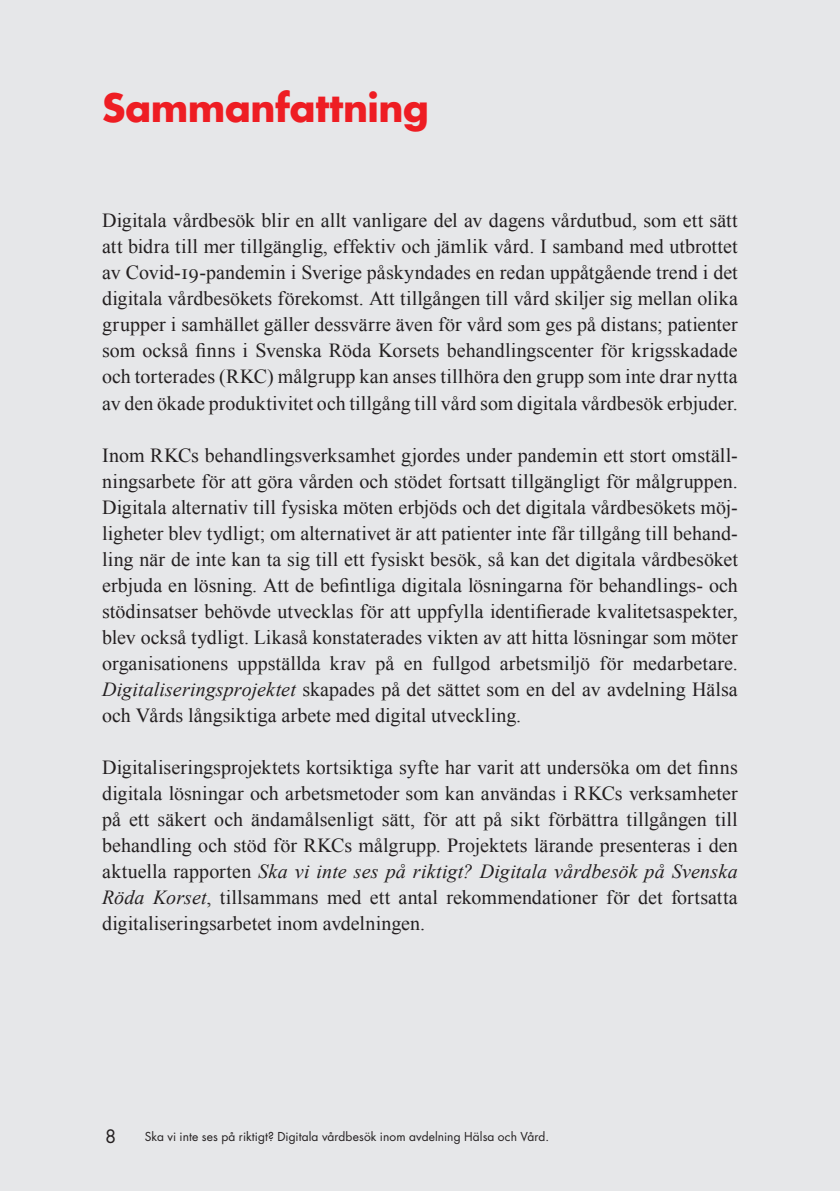
<style>
.page{position:relative;width:840px;height:1191px;background:#fff}
.page>*{position:absolute;margin:0;border:0;box-sizing:border-box;transform-origin:0 0}
.Rubrik_1{font:700 38px "Futura Std";letter-spacing:-.01em;color:#ee1d23}
.Texten{font:20px/26px "Times New Roman";color:#231f20;text-align:justify}
.t1{font:18px "Futura Std";color:#231f20}
.t2{font:12px "Futura Std";letter-spacing:.005em;color:#231f20}
.s1{font-family:"Times Roman SC"}
.s2{font-style:italic}
</style>
<div class="page">
<div style="left:0;top:0;width:839px;height:1191px;background:#e6e7e9"></div>
<p class="Rubrik_1" style="left:102px;top:83px;width:328px">Sammanfattning</p>
<p class="Texten" style="left:102px;top:207px;width:637px">Digitala vårdbesök blir en allt vanligare del av dagens vårdutbud, som ett sätt att bidra till mer tillgänglig, effektiv och jämlik vård. I samband med utbrottet av Covid-<span class="s1">19</span>-pandemin i Sverige påskyndades en redan uppåtgående trend i det digitala vårdbesökets förekomst. Att tillgången till vård skiljer sig mellan olika grupper i samhället gäller dessvärre även för vård som ges på distans; patienter som också finns i Svenska Röda Korsets behandlingscenter för krigsskadade och torterades (RKC) målgrupp kan anses tillhöra den grupp som inte drar nytta av den ökade produktivitet och tillgång till vård som digitala vårdbesök erbjuder.</p>
<p class="Texten" style="left:102px;top:441px;width:637px">Inom RKCs behandlingsverksamhet gjordes under pandemin ett stort omställ&shy;ningsarbete för att göra vården och stödet fortsatt tillgängligt för målgruppen.<br>Digitala alternativ till fysiska möten erbjöds och det digitala vårdbesökets möj&shy;ligheter blev tydligt; om alternativet är att patienter inte får tillgång till behand&shy;ling när de inte kan ta sig till ett fysiskt besök, så kan det digitala vårdbesöket erbjuda en lösning. Att de befintliga digitala lösningarna för behandlings- och stödinsatser behövde utvecklas för att uppfylla identifierade kvalitetsaspekter, blev också tydligt. Likaså konstaterades vikten av att hitta lösningar som möter organisationens uppställda krav på en fullgod arbetsmiljö för medarbetare.<br><span class="s2">Digitaliseringsprojektet</span> skapades på det sättet som en del av avdelning Hälsa och Vårds långsiktiga arbete med digital utveckling.</p>
<p class="Texten" style="left:102px;top:753px;width:636px">Digitaliseringsprojektets kortsiktiga syfte har varit att undersöka om det finns digitala lösningar och arbetsmetoder som kan användas i RKCs verksamheter på ett säkert och ändamålsenligt sätt, för att på sikt förbättra tillgången till behandling och stöd för RKCs målgrupp. Projektets lärande presenteras i den aktuella rapporten <span class="s2">Ska vi inte ses på riktigt? Digitala vårdbesök på Svenska Röda Korset</span>, tillsammans med ett antal rekommendationer för det fortsatta digitaliseringsarbetet inom avdelningen.</p>
<p class="t1" style="left:105px;top:1125px;width:13px">8</p>
<p class="t2" style="left:145px;top:1129px;width:405px">Ska vi inte ses på riktigt? Digitala vårdbesök inom avdelning Hälsa och Vård.</p>
</div>
